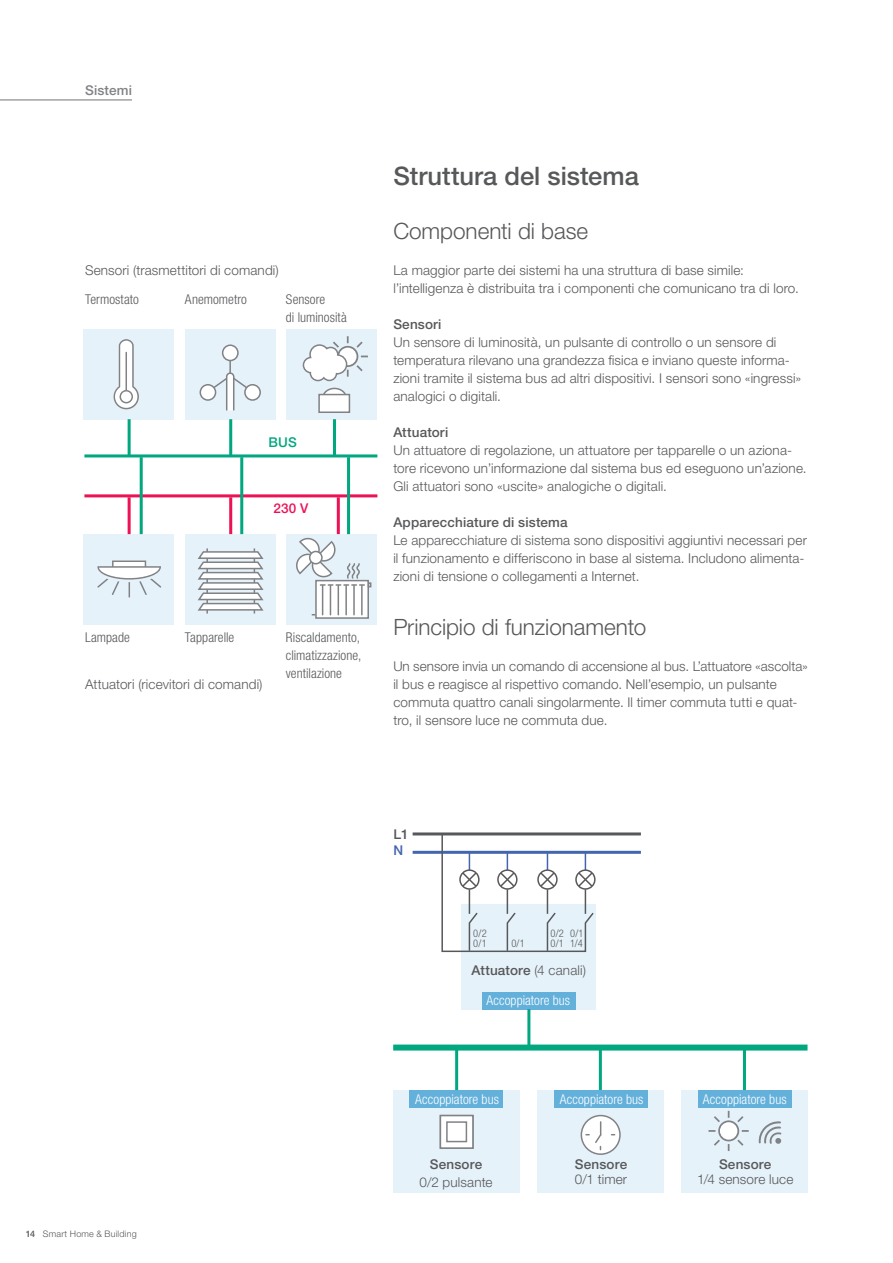
<style>
.page{position:relative;width:893px;height:1263px;background:#fff}
.page>*{position:absolute;margin:0;border:0;box-sizing:border-box;transform-origin:0 0}
.t1{font:500 25.5px "Helvetica Neue LT Std";color:#57585a}
.t2{font:300 22.5px "Helvetica Neue LT Std";letter-spacing:-.005em;color:#57585a}
.t3{font:300 13.5px/18px "Helvetica Neue LT Std";letter-spacing:.01em;color:#57585a}
.t4{font:300 condensed 13.5px/18px "Helvetica Neue LT Std";letter-spacing:.005em;color:#57585a}
.t5{font:500 13.5px "Helvetica Neue LT Std";letter-spacing:.01em;color:#57585a}
.t6{font:300 condensed 13.5px "Helvetica Neue LT Std";letter-spacing:.005em;color:#fff}
.t7{font:500 13.5px "Helvetica Neue LT Std";letter-spacing:.015em;color:#808285}
.t8{font:500 13.5px "Helvetica Neue LT Std";color:#ed1255}
.t9{font:500 13.5px "Helvetica Neue LT Std";color:#00a77f}
.t10{font:500 13.5px "Helvetica Neue LT Std";color:#4364af}
.t11{font:300 condensed 10.5px/10.5px "Helvetica Neue LT Std";color:#57585a}
.t12{font:300 9px "Helvetica Neue LT Std";letter-spacing:.025em;color:#57585a}
.s1{font-weight:500}
.s2{font-weight:300}
</style>
<div class="page">
<hr style="left:0;top:99px;width:132px;height:1px;background:#808285">
<div style="left:286px;top:329px;width:91px;height:90px;background:#e6f2f9"></div>
<div style="left:84px;top:534px;width:90px;height:90px;background:#e6f2f9"></div>
<div style="left:84px;top:329px;width:90px;height:90px;background:#e6f2f9"></div>
<div style="left:185px;top:329px;width:90px;height:90px;background:#e6f2f9"></div>
<div style="left:185px;top:534px;width:90px;height:90px;background:#e6f2f9"></div>
<div style="left:286px;top:534px;width:91px;height:90px;background:#e6f2f9"></div>
<svg style="left:97px;top:560px;width:64px;height:38px"></svg>
<svg style="left:113px;top:339px;width:26px;height:71px"></svg>
<hr style="left:206px;top:548px;width:2px;height:65px;background:#808285">
<hr style="left:254px;top:548px;width:1px;height:65px;background:#808285">
<svg style="left:197px;top:550px;width:67px;height:62px"></svg>
<div style="left:223px;top:345px;width:15px;height:15px;background:#fff;border-radius:50%"></div>
<div style="left:222px;top:344px;width:17px;height:17px;border:2px solid #808285;border-radius:50%"></div>
<div style="left:245px;top:385px;width:15px;height:15px;background:#fff;border-radius:50%"></div>
<div style="left:244px;top:384px;width:17px;height:17px;border:2px solid #808285;border-radius:50%"></div>
<div style="left:200px;top:385px;width:16px;height:15px;background:#fff;border-radius:50%"></div>
<div style="left:200px;top:384px;width:16px;height:17px;border:2px solid #808285;border-radius:50%"></div>
<svg style="left:212px;top:360px;width:36px;height:51px"></svg>
<svg style="left:302px;top:336px;width:66px;height:46px"></svg>
<svg style="left:323px;top:388px;width:23px;height:20px"></svg>
<div style="left:322px;top:388px;width:25px;height:20px;border:2px solid #808285;border-radius:50%"></div>
<div style="left:319px;top:395px;width:30px;height:17px;background:#fff"></div>
<div style="left:318px;top:394px;width:32px;height:19px;border:2px solid #808285"></div>
<hr style="left:84px;top:454px;width:293px;height:3px;background:#00a77f">
<hr style="left:84px;top:494px;width:293px;height:3px;background:#ed1255">
<div style="left:316px;top:581px;width:52px;height:37px;background:#fff"></div>
<div style="left:315px;top:580px;width:54px;height:39px;border:2px solid #808285"></div>
<hr style="left:322px;top:585px;width:1px;height:30px;background:#808285">
<hr style="left:330px;top:585px;width:1px;height:30px;background:#808285">
<hr style="left:338px;top:585px;width:1px;height:30px;background:#808285">
<hr style="left:345px;top:585px;width:2px;height:30px;background:#808285">
<hr style="left:353px;top:585px;width:2px;height:30px;background:#808285">
<hr style="left:361px;top:585px;width:2px;height:30px;background:#808285">
<svg style="left:296px;top:537px;width:75px;height:50px"></svg>
<hr style="left:128px;top:497px;width:3px;height:37px;background:#ed1255">
<hr style="left:128px;top:419px;width:3px;height:37px;background:#00a77f">
<hr style="left:229px;top:419px;width:3px;height:37px;background:#00a77f">
<hr style="left:333px;top:419px;width:3px;height:37px;background:#00a77f">
<hr style="left:140px;top:457px;width:3px;height:77px;background:#00a77f">
<hr style="left:240px;top:457px;width:3px;height:77px;background:#00a77f">
<hr style="left:347px;top:457px;width:3px;height:77px;background:#00a77f">
<hr style="left:229px;top:497px;width:3px;height:37px;background:#ed1255">
<hr style="left:337px;top:497px;width:3px;height:37px;background:#ed1255">
<div style="left:393px;top:1044px;width:414px;height:6px;background:#00a77f"></div>
<hr style="left:455px;top:1047px;width:3px;height:43px;background:#00a77f">
<hr style="left:599px;top:1047px;width:3px;height:43px;background:#00a77f">
<hr style="left:743px;top:1047px;width:3px;height:43px;background:#00a77f">
<hr style="left:527px;top:1009px;width:3px;height:37px;background:#00a77f">
<div style="left:461px;top:904px;width:135px;height:105px;background:#e6f2f9"></div>
<hr style="left:413px;top:832px;width:228px;height:3px;background:#57585a">
<hr style="left:413px;top:851px;width:228px;height:3px;background:#4364af">
<div style="left:575px;top:869px;width:21px;height:21px;border:2px solid #57585a;border-radius:50%"></div>
<svg style="left:441px;top:835px;width:154px;height:118px"></svg>
<div style="left:681px;top:1090px;width:126px;height:103px;background:#e6f2f9"></div>
<div style="left:537px;top:1090px;width:126px;height:103px;background:#e6f2f9"></div>
<div style="left:393px;top:1090px;width:127px;height:103px;background:#e6f2f9"></div>
<div style="left:410px;top:1090px;width:93px;height:17px;background:#63b0db"></div>
<div style="left:482px;top:992px;width:93px;height:17px;background:#63b0db"></div>
<div style="left:554px;top:1090px;width:93px;height:17px;background:#63b0db"></div>
<div style="left:698px;top:1090px;width:93px;height:17px;background:#63b0db"></div>
<div style="left:581px;top:1115px;width:39px;height:39px;background:#fff;border-radius:50%"></div>
<div style="left:581px;top:1115px;width:40px;height:40px;border:2px solid #808285;border-radius:50%"></div>
<svg style="left:586px;top:1122px;width:16px;height:27px"></svg>
<svg style="left:708px;top:1111px;width:41px;height:40px"></svg>
<svg style="left:758px;top:1121px;width:23px;height:23px"></svg>
<div style="left:440px;top:1115px;width:33px;height:33px;background:#fff"></div>
<div style="left:440px;top:1115px;width:34px;height:34px;border:2px solid #808285"></div>
<div style="left:446px;top:1121px;width:21px;height:21px;border:2px solid #808285"></div>
<p class="t7" style="left:85px;top:82px;width:48px">Sistemi</p>
<p class="t3" style="left:85px;top:261px;width:195px">Sensori (trasmettitori di comandi)</p>
<p class="t4" style="left:85px;top:290px;width:55px">Termostato</p>
<p class="t4" style="left:185px;top:290px;width:64px">Anemometro</p>
<p class="t4" style="left:286px;top:290px;width:62px">Sensore<br>di luminosità</p>
<p class="t9" style="left:269px;top:434px;width:30px">BUS</p>
<p class="t8" style="left:274px;top:500px;width:36px">230 V</p>
<p class="t4" style="left:85px;top:628px;width:46px">Lampade</p>
<p class="t4" style="left:185px;top:628px;width:51px">Tapparelle</p>
<p class="t3" style="left:85px;top:675px;width:179px">Attuatori (ricevitori di comandi)</p>
<p class="t4" style="left:286px;top:628px;width:77px;text-align:justify">Riscaldamento, climatizzazione, ventilazione</p>
<h1 class="t1" style="left:393px;top:160px;width:247px">Struttura del sistema</h1>
<h2 class="t2" style="left:393px;top:217px;width:196px">Componenti di base</h2>
<p class="t3" style="left:393px;top:261px;width:407px">La maggior parte dei sistemi ha una struttura di base simile: l’intelligenza è distribuita tra i componenti che comunicano tra di loro.</p>
<p class="t5" style="left:393px;top:316px;width:50px">Sensori</p>
<p class="t3" style="left:393px;top:333px;width:410px">Un sensore di luminosità, un pulsante di controllo o un sensore di temperatura rilevano una grandezza fisica e inviano queste informa&shy;zioni tramite il sistema bus ad altri dispositivi. I sensori sono «ingressi» analogici o digitali.</p>
<p class="t5" style="left:393px;top:424px;width:56px">Attuatori</p>
<p class="t3" style="left:393px;top:441px;width:415px">Un attuatore di regolazione, un attuatore per tapparelle o un aziona&shy;tore ricevono un’informazione dal sistema bus ed eseguono un’azione.<br>Gli attuatori sono «uscite» analogiche o digitali.</p>
<p class="t5" style="left:393px;top:514px;width:176px">Apparecchiature di sistema</p>
<p class="t3" style="left:393px;top:531px;width:415px">Le apparecchiature di sistema sono dispositivi aggiuntivi necessari per il funzionamento e differiscono in base al sistema. Includono alimenta&shy;zioni di tensione o collegamenti a Internet.</p>
<h2 class="t2" style="left:393px;top:613px;width:254px">Principio di funzionamento</h2>
<p class="t3" style="left:393px;top:657px;width:416px">Un sensore invia un comando di accensione al bus. L’attuatore «ascolta» il bus e reagisce al rispettivo comando. Nell’esempio, un pulsante commuta quattro canali singolarmente. Il timer commuta tutti e quat&shy;tro, il sensore luce ne commuta due.</p>
<p class="t12" style="left:26px;top:1228px;width:112px"><span class="s1">14</span> Smart Home &amp; Building</p>
<p class="t5" style="left:393px;top:826px;width:17px">L1</p>
<p class="t10" style="left:393px;top:842px;width:11px">N</p>
<p class="t11" style="left:473px;top:928px;width:15px">0/2<br>0/1</p>
<p class="t11" style="left:550px;top:928px;width:15px">0/2<br>0/1</p>
<p class="t11" style="left:570px;top:928px;width:15px">0/1</p>
<p class="t11" style="left:511px;top:938px;width:15px">0/1</p>
<p class="t11" style="left:570px;top:938px;width:14px">1/4</p>
<p class="t5" style="left:472px;top:962px;width:116px">Attuatore <span class="s2">(4 canali)</span></p>
<p class="t6" style="left:486px;top:992px;width:85px">Accoppiatore bus</p>
<p class="t6" style="left:415px;top:1091px;width:85px">Accoppiatore bus</p>
<p class="t5" style="left:430px;top:1156px;width:54px">Sensore</p>
<p class="t3" style="left:420px;top:1173px;width:74px">0/2 pulsante</p>
<p class="t6" style="left:560px;top:1091px;width:85px">Accoppiatore bus</p>
<p class="t6" style="left:703px;top:1091px;width:85px">Accoppiatore bus</p>
<p class="t5" style="left:575px;top:1156px;width:54px">Sensore</p>
<p class="t3" style="left:575px;top:1170px;width:54px">0/1 timer</p>
<p class="t5" style="left:719px;top:1156px;width:54px">Sensore</p>
<p class="t3" style="left:697px;top:1170px;width:98px">1/4 sensore luce</p>
</div>
